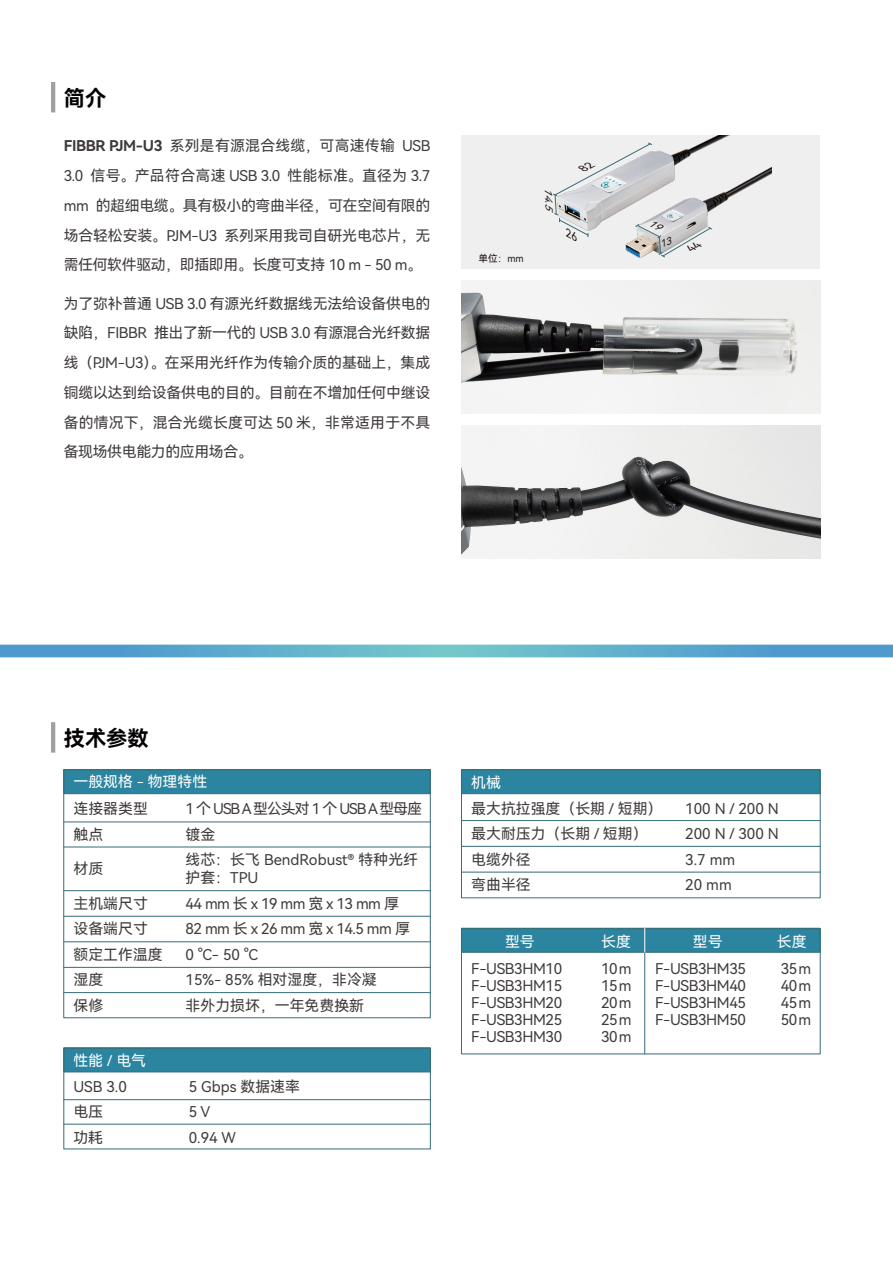
<style>
.page{position:relative;width:893px;height:1263px;background:#fff}
.page>*{position:absolute;margin:0;border:0;box-sizing:border-box;transform-origin:0 0}
.t1{font:21.3px "Harmony OS Sans SC Bold";color:#040000}
.t2{font:14.85px/25.5px "Harmony OS Sans SC";letter-spacing:-.015em;color:#3f3b3a}
.t3{font:14.85px "Harmony OS Sans SC";color:#fff}
.t4{font:9.9px "Harmony OS Sans SC";color:#221815}
.t5{font:italic 9.75px "Harmony OS Sans SC";color:#221815;scale:1.19 1}
.s1{font-family:"Harmony OS Sans SC Bold"}
</style>
<div class="page">
<svg style="left:0;top:645px;width:893px;height:12px;background:#5dabcc"></svg>
<img style="left:461px;top:280px;width:359px;height:133px">
<hr style="left:64px;top:890px;width:366px;height:1px;background:#356c75">
<hr style="left:64px;top:916px;width:366px;height:1px;background:#356c75">
<hr style="left:64px;top:941px;width:366px;height:1px;background:#356c75">
<hr style="left:64px;top:967px;width:366px;height:1px;background:#356c75">
<hr style="left:64px;top:992px;width:366px;height:1px;background:#356c75">
<hr style="left:64px;top:847px;width:366px;height:1px;background:#356c75">
<hr style="left:64px;top:822px;width:366px;height:1px;background:#356c75">
<div style="left:64px;top:769px;width:366px;height:25px;background:#2b84a0;border:1px solid #356c75"></div>
<div style="left:63px;top:769px;width:368px;height:249px;border:1px solid #356c75"></div>
<div style="left:461px;top:928px;width:359px;height:24px;background:#2b84a0;border:1px solid #356c75"></div>
<div style="left:461px;top:928px;width:359px;height:126px;border:1px solid #356c75"></div>
<hr style="left:644px;top:947px;width:1px;height:107px;background:#356c75">
<svg style="left:644px;top:928px;width:1px;height:24px"></svg>
<hr style="left:64px;top:1099px;width:366px;height:1px;background:#356c75">
<hr style="left:64px;top:1124px;width:366px;height:1px;background:#356c75">
<div style="left:63px;top:1048px;width:368px;height:24px;background:#2b84a0;border:1px solid #356c75"></div>
<div style="left:63px;top:1048px;width:368px;height:101px;border:1px solid #356c75"></div>
<hr style="left:461px;top:820px;width:359px;height:1px;background:#356c75">
<hr style="left:461px;top:846px;width:359px;height:1px;background:#356c75">
<hr style="left:461px;top:872px;width:359px;height:1px;background:#356c75">
<div style="left:461px;top:769px;width:359px;height:25px;background:#2b84a0;border:1px solid #356c75"></div>
<div style="left:461px;top:769px;width:359px;height:129px;border:1px solid #356c75"></div>
<div style="left:461px;top:136px;width:359px;height:133px;background:#efeff0"></div>
<hr style="left:51px;top:82px;width:4px;height:30px;background:#9fa0a0">
<hr style="left:51px;top:722px;width:4px;height:31px;background:#9fa0a0">
<img style="left:461px;top:425px;width:359px;height:133px">
<img style="left:648px;top:136px;width:124px;height:94px">
<svg style="left:553px;top:143px;width:159px;height:114px"></svg>
<h1 class="t1" style="left:64px;top:83px;width:44px">简介</h1>
<p class="t2" style="left:64px;top:131px;width:368px;line-height:29.7px;text-align:justify"><span class="s1">FIBBR PJM-U3</span> 系列是有源混合线缆，可高速传输 USB 3.0 信号。产品符合高速 USB 3.0 性能标准。直径为 3.7 mm 的超细电缆。具有极小的弯曲半径，可在空间有限的场合轻松安装。PJM-U3 系列采用我司自研光电芯片，无需任何软件驱动，即插即用。长度可支持 10 m - 50 m。</p>
<p class="t2" style="left:64px;top:288px;width:368px;line-height:29.7px;text-align:justify">为了弥补普通 USB 3.0 有源光纤数据线无法给设备供电的缺陷，FIBBR 推出了新一代的 USB 3.0 有源混合光纤数据线（PJM-U3）。在采用光纤作为传输介质的基础上，集成铜缆以达到给设备供电的目的。目前在不增加任何中继设备的情况下，混合光缆长度可达 50 米，非常适用于不具备现场供电能力的应用场合。</p>
<p class="t4" style="left:478px;top:252px;width:47px">单位：mm</p>
<p class="t5" style="left:555px;top:187px;width:20px;rotate:88deg">14.5</p>
<h1 class="t1" style="left:64px;top:723px;width:87px">技术参数</h1>
<p class="t3" style="left:74px;top:771px;width:135px">一般规格 - 物理特性</p>
<p class="t2" style="left:74px;top:796px;width:76px">连接器类型触点</p>
<p class="t2" style="left:74px;top:856px;width:31px">材质</p>
<p class="t2" style="left:74px;top:890px;width:91px">主机端尺寸设备端尺寸额定工作温度湿度<br>保修</p>
<p class="t2" style="left:186px;top:796px;width:238px">1 个 USB A 型公头对 1 个 USB A 型母座镀金<br>线芯：长飞 BendRobust® 特种光纤</p>
<p class="t2" style="left:186px;top:865px;width:226px">护套：TPU<br>44 mm 长 x 19 mm 宽 x 13 mm 厚<br>82 mm 长 x 26 mm 宽 x 14.5 mm 厚<br>0 °C- 50 °C<br>15%- 85% 相对湿度，非冷凝<br>非外力损坏，一年免费换新</p>
<p class="t3" style="left:73px;top:1051px;width:74px">性能 / 电气</p>
<p class="t2" style="left:73px;top:1073px;width:55px">USB 3.0电压<br>功耗</p>
<p class="t2" style="left:189px;top:1073px;width:113px">5 Gbps 数据速率<br>5 V<br>0.94 W</p>
<p class="t3" style="left:471px;top:772px;width:31px">机械</p>
<p class="t2" style="left:471px;top:795px;width:193px">最大抗拉强度（长期 / 短期）最大耐压力（长期 / 短期）电缆外径<br>弯曲半径</p>
<p class="t2" style="left:685px;top:795px;width:95px">100 N / 200 N<br>200 N / 300 N<br>3.7 mm<br>20 mm</p>
<p class="t3" style="left:505px;top:931px;width:31px">型号</p>
<p class="t3" style="left:601px;top:931px;width:31px">长度</p>
<p class="t2" style="left:471px;top:960px;width:92px;line-height:17px;text-align:justify">F-USB3HM10<br>F-USB3HM15<br>F-USB3HM20<br>F-USB3HM25<br>F-USB3HM30</p>
<p class="t2" style="left:601px;top:960px;width:32px;line-height:17px;text-align:justify">10m 15m 20m 25m 30m</p>
<p class="t3" style="left:693px;top:931px;width:31px">型号</p>
<p class="t3" style="left:777px;top:931px;width:31px">长度</p>
<p class="t2" style="left:655px;top:960px;width:92px;line-height:17px;text-align:justify">F-USB3HM35<br>F-USB3HM40<br>F-USB3HM45<br>F-USB3HM50</p>
<p class="t2" style="left:781px;top:960px;width:32px;line-height:17px;text-align:justify">35m 40m 45m 50m</p>
</div>
